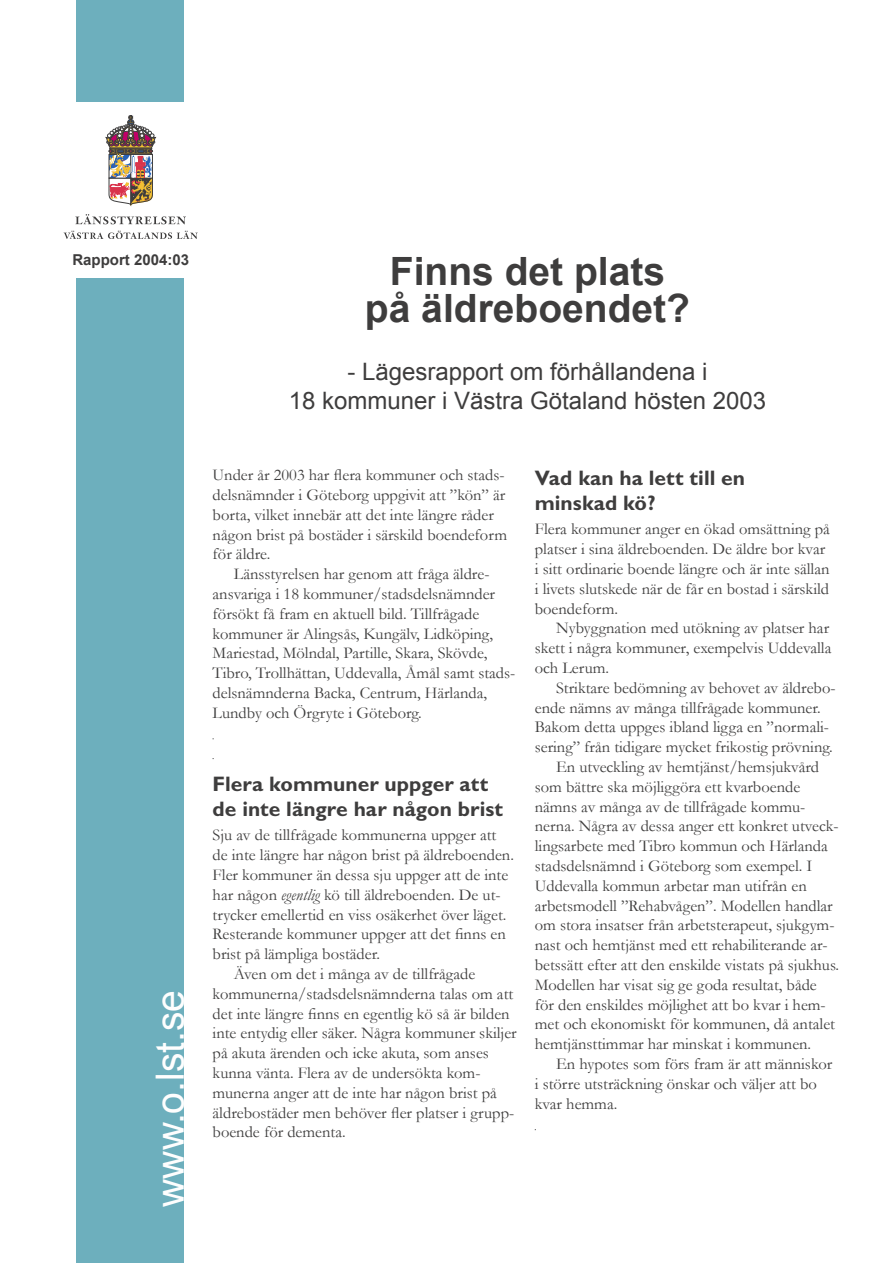
<style>
.page{position:relative;width:893px;height:1263px;background:#fff}
.page>*{position:absolute;margin:0;border:0;box-sizing:border-box;transform-origin:0 0}
.t1{font:700 39px/37.5px "Arial";color:#3e3d3d;text-align:center}
.t2{font:39px "Arial";color:#fefefe}
.t3{font:24px/28.8px "Arial";color:#3e3d3d;text-align:center}
.t4{font:700 21px/25.2px "Gill Sans";color:#3e3d3d}
.t5{font:16.5px/19.8px "Garamond";color:#3e3d3d}
.t6{font:700 15px "Arial";color:#3e3d3d}
.s1{font-style:italic}
</style>
<div class="page">
<div style="left:77px;top:279px;width:107px;height:984px;background:#6dafbd"></div>
<div style="left:77px;top:0;width:107px;height:102px;background:#6dafbd"></div>
<svg style="left:75px;top:115px;width:111px;height:109px"></svg>
<svg style="left:64px;top:231px;width:134px;height:8px"></svg>
<p class="t6" style="left:72px;top:249px;width:118px">Rapport 2004:03</p>
<h1 class="t1" style="left:365px;top:253px;width:327px">Finns det plats på äldreboendet?</h1>
<h2 class="t3" style="left:289px;top:357px;width:479px">- Lägesrapport om förhållandena i<br>18 kommuner i Västra Götaland hösten 2003</h2>
<h1 class="t2" style="left:144px;top:1207px;width:218px;rotate:-90deg">www.o.lst.se</h1>
<p class="t5" style="left:213px;top:465px;width:296px">Under år 2003 har flera kommuner och stads&shy;delsnämnder i Göteborg uppgivit att ”kön” är borta, vilket innebär att det inte längre råder någon brist på bostäder i särskild boendeform för äldre.</p>
<p class="t5" style="left:213px;top:564px;width:304px;text-indent:21px">Länsstyrelsen har genom att fråga äldre&shy;ansvariga i 18 kommuner/stadsdelsnämnder försökt få fram en aktuell bild. Tillfrågade kommuner är Alingsås, Kungälv, Lidköping, Mariestad, Mölndal, Partille, Skara, Skövde, Tibro, Trollhättan, Uddevalla, Åmål samt stads&shy;delsnämnderna Backa, Centrum, Härlanda, Lundby och Örgryte i Göteborg.</p>
<p class="t4" style="left:213px;top:771px;width:292px">Flera kommuner uppger att de inte längre har någon brist</p>
<p class="t5" style="left:213px;top:825px;width:285px">Sju av de tillfrågade kommunerna uppger att</p>
<p class="t5" style="left:213px;top:845px;width:303px">de inte längre har någon brist på äldreboenden.</p>
<p class="t5" style="left:213px;top:864px;width:297px">Fler kommuner än dessa sju uppger att de inte</p>
<p class="t5" style="left:213px;top:884px;width:289px">har någon <span class="s1">egentlig</span> kö till äldreboenden. De ut-</p>
<p class="t5" style="left:213px;top:904px;width:295px">trycker emellertid en viss osäkerhet över läget.</p>
<p class="t5" style="left:213px;top:924px;width:295px">Resterande kommuner uppger att det finns en</p>
<p class="t5" style="left:213px;top:944px;width:169px">brist på lämpliga bostäder.</p>
<p class="t5" style="left:234px;top:963px;width:243px">Även om det i många av de tillfrågade</p>
<p class="t5" style="left:213px;top:983px;width:302px">kommunerna/stadsdelsnämnderna talas om att</p>
<p class="t5" style="left:213px;top:1003px;width:298px">det inte längre finns en egentlig kö så är bilden</p>
<p class="t5" style="left:213px;top:1023px;width:306px">inte entydig eller säker. Några kommuner skiljer</p>
<p class="t5" style="left:213px;top:1043px;width:278px">på akuta ärenden och icke akuta, som anses</p>
<p class="t5" style="left:213px;top:1062px;width:269px">kunna vänta. Flera av de undersökta kom-</p>
<p class="t5" style="left:213px;top:1082px;width:286px">munerna anger att de inte har någon brist på</p>
<p class="t5" style="left:213px;top:1102px;width:303px">äldrebostäder men behöver fler platser i grupp-</p>
<p class="t5" style="left:213px;top:1122px;width:135px">boende för dementa.</p>
<p class="t4" style="left:535px;top:465px;width:212px">Vad kan ha lett till en minskad kö?</p>
<p class="t5" style="left:535px;top:519px;width:297px">Flera kommuner anger en ökad omsättning på platser i sina äldreboenden. De äldre bor kvar i sitt ordinarie boende längre och är inte sällan i livets slutskede när de får en bostad i särskild boendeform.</p>
<p class="t5" style="left:535px;top:618px;width:298px;text-indent:21px">Nybyggnation med utökning av platser har skett i några kommuner, exempelvis Uddevalla och Lerum.</p>
<p class="t5" style="left:556px;top:677px;width:281px">Striktare bedömning av behovet av äldrebo-</p>
<p class="t5" style="left:535px;top:697px;width:288px">ende nämns av många tillfrågade kommuner.</p>
<p class="t5" style="left:535px;top:717px;width:296px">Bakom detta uppges ibland ligga en ”normali-</p>
<p class="t5" style="left:535px;top:737px;width:299px">sering” från tidigare mycket frikostig prövning.</p>
<p class="t5" style="left:556px;top:756px;width:265px">En utveckling av hemtjänst/hemsjukvård</p>
<p class="t5" style="left:535px;top:776px;width:267px">som bättre ska möjliggöra ett kvarboende</p>
<p class="t5" style="left:535px;top:796px;width:272px">nämns av många av de tillfrågade kommu-</p>
<p class="t5" style="left:535px;top:816px;width:305px">nerna. Några av dessa anger ett konkret utveck-</p>
<p class="t5" style="left:535px;top:836px;width:295px">lingsarbete med Tibro kommun och Härlanda</p>
<p class="t5" style="left:535px;top:855px;width:279px">stadsdelsnämnd i Göteborg som exempel. I</p>
<p class="t5" style="left:535px;top:875px;width:273px">Uddevalla kommun arbetar man utifrån en</p>
<p class="t5" style="left:535px;top:895px;width:299px">arbetsmodell ”Rehabvågen”. Modellen handlar</p>
<p class="t5" style="left:535px;top:915px;width:301px">om stora insatser från arbetsterapeut, sjukgym-</p>
<p class="t5" style="left:535px;top:935px;width:294px">nast och hemtjänst med ett rehabiliterande ar-</p>
<p class="t5" style="left:535px;top:954px;width:306px">betssätt efter att den enskilde vistats på sjukhus.</p>
<p class="t5" style="left:535px;top:974px;width:284px">Modellen har visat sig ge goda resultat, både</p>
<p class="t5" style="left:535px;top:994px;width:292px">för den enskildes möjlighet att bo kvar i hem-</p>
<p class="t5" style="left:535px;top:1014px;width:302px">met och ekonomiskt för kommunen, då antalet</p>
<p class="t5" style="left:535px;top:1034px;width:278px">hemtjänsttimmar har minskat i kommunen.</p>
<p class="t5" style="left:556px;top:1053px;width:278px">En hypotes som förs fram är att människor</p>
<p class="t5" style="left:535px;top:1073px;width:284px">i större utsträckning önskar och väljer att bo</p>
<p class="t5" style="left:535px;top:1093px;width:84px">kvar hemma.</p>
</div>
